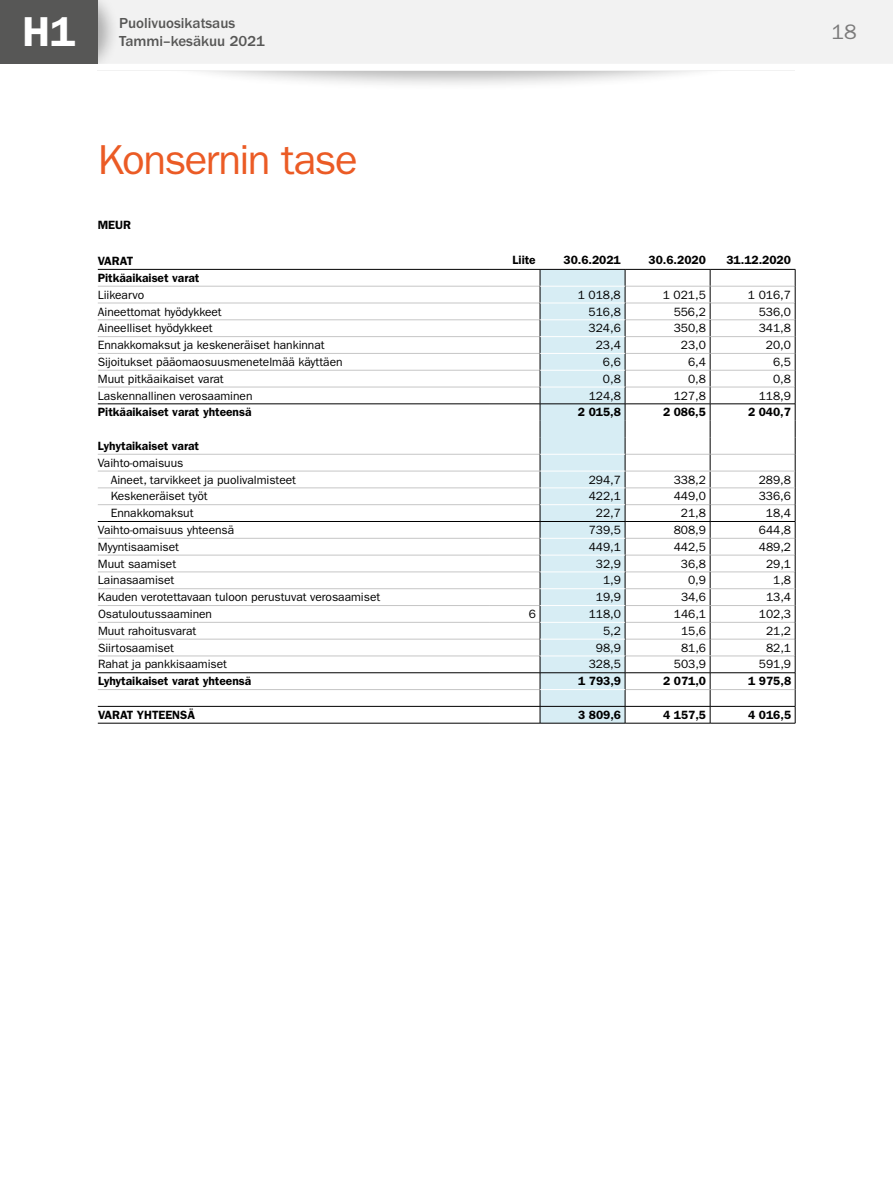
<style>
.page{position:relative;width:893px;height:1191px;background:#fff}
.page>*{position:absolute;margin:0;border:0;box-sizing:border-box;transform-origin:0 0}
.t1{font:42px "ITC Franklin Gothic Std";letter-spacing:-.035em;color:#eb5b25}
.t2{font:600 42px "ITC Franklin Gothic Std";color:#fff}
.t3{font:21px "ITC Franklin Gothic Std";color:#7c7b7b}
.t4{font:500 15px/18px "ITC Franklin Gothic Std";color:#575756}
.t5{font:12px/16.8px "ITC Franklin Gothic Std";letter-spacing:-.005em;color:#000}
.t6{font:600 12px "ITC Franklin Gothic Std";letter-spacing:-.005em;color:#000}
</style>
<div class="page">
<div style="left:138px;top:3px;width:623px;height:88px;background:#000;opacity:.3"></div>
<div style="left:0;top:53px;width:893px;height:17px;background:#fff"></div>
<div style="left:120px;top:0;width:773px;height:64px;background:#f2f2f2"></div>
<div style="left:98px;top:0;width:22px;height:64px;background:#000;opacity:.3"></div>
<hr style="left:98px;top:723px;width:391px;height:1px;background:#000">
<hr style="left:540px;top:723px;width:85px;height:1px;background:#000">
<svg style="left:98px;top:268px;width:698px;height:455px"></svg>
<hr style="left:489px;top:723px;width:51px;height:1px;background:#000">
<hr style="left:625px;top:723px;width:85px;height:1px;background:#000">
<hr style="left:710px;top:723px;width:85px;height:1px;background:#000">
<hr style="left:98px;top:269px;width:391px;height:1px;background:#000">
<hr style="left:540px;top:286px;width:85px;height:1px;background:#fff">
<hr style="left:540px;top:303px;width:85px;height:1px;background:#fff">
<hr style="left:540px;top:319px;width:85px;height:1px;background:#fff">
<hr style="left:540px;top:336px;width:85px;height:1px;background:#fff">
<hr style="left:540px;top:353px;width:85px;height:1px;background:#fff">
<hr style="left:540px;top:370px;width:85px;height:1px;background:#fff">
<hr style="left:540px;top:387px;width:85px;height:1px;background:#fff">
<hr style="left:540px;top:454px;width:85px;height:1px;background:#fff">
<hr style="left:540px;top:471px;width:85px;height:1px;background:#fff">
<hr style="left:540px;top:487px;width:85px;height:1px;background:#fff">
<hr style="left:540px;top:504px;width:85px;height:1px;background:#fff">
<hr style="left:540px;top:538px;width:85px;height:1px;background:#fff">
<hr style="left:540px;top:555px;width:85px;height:1px;background:#fff">
<hr style="left:540px;top:571px;width:85px;height:1px;background:#fff">
<hr style="left:540px;top:588px;width:85px;height:1px;background:#fff">
<hr style="left:540px;top:605px;width:85px;height:1px;background:#fff">
<hr style="left:540px;top:622px;width:85px;height:1px;background:#fff">
<hr style="left:540px;top:639px;width:85px;height:1px;background:#fff">
<hr style="left:540px;top:655px;width:85px;height:1px;background:#fff">
<hr style="left:540px;top:689px;width:85px;height:1px;background:#fff">
<div style="left:0;top:0;width:98px;height:64px;background:#575756"></div>
<h1 class="t2" style="left:22px;top:7px;width:54px">H1</h1>
<p class="t4" style="left:119px;top:14px;width:147px">Puolivuosikatsaus<br>Tammi–kesäkuu 2021</p>
<h1 class="t1" style="left:98px;top:136px;width:261px">Konsernin tase</h1>
<p class="t6" style="left:98px;top:218px;width:35px">MEUR</p>
<p class="t6" style="left:98px;top:254px;width:37px">VARAT</p>
<p class="t6" style="left:513px;top:253px;width:25px">Liite</p>
<p class="t6" style="left:563px;top:253px;width:59px">30.6.2021</p>
<p class="t6" style="left:649px;top:253px;width:59px">30.6.2020</p>
<p class="t6" style="left:726px;top:253px;width:66px">31.12.2020</p>
<p class="t6" style="left:98px;top:271px;width:103px">Pitkäaikaiset varat</p>
<p class="t5" style="left:98px;top:286px;width:48px">Liikearvo</p>
<p class="t5" style="left:578px;top:286px;width:44px">1 018,8</p>
<p class="t5" style="left:663px;top:286px;width:44px">1 021,5</p>
<p class="t5" style="left:748px;top:286px;width:44px">1 016,7</p>
<p class="t5" style="left:98px;top:303px;width:125px">Aineettomat hyödykkeet</p>
<p class="t5" style="left:589px;top:303px;width:34px">516,8</p>
<p class="t5" style="left:674px;top:303px;width:34px">556,2</p>
<p class="t5" style="left:759px;top:303px;width:34px">536,0</p>
<p class="t5" style="left:98px;top:320px;width:116px">Aineelliset hyödykkeet</p>
<p class="t5" style="left:589px;top:320px;width:34px">324,6</p>
<p class="t5" style="left:674px;top:320px;width:34px">350,8</p>
<p class="t5" style="left:759px;top:320px;width:34px">341,8</p>
<p class="t5" style="left:98px;top:337px;width:228px">Ennakkomaksut ja keskeneräiset hankinnat</p>
<p class="t5" style="left:596px;top:337px;width:27px">23,4</p>
<p class="t5" style="left:681px;top:337px;width:27px">23,0</p>
<p class="t5" style="left:766px;top:337px;width:27px">20,0</p>
<p class="t5" style="left:98px;top:353px;width:246px">Sijoitukset pääomaosuusmenetelmää käyttäen</p>
<p class="t5" style="left:603px;top:353px;width:19px">6,6</p>
<p class="t5" style="left:688px;top:353px;width:19px">6,4</p>
<p class="t5" style="left:773px;top:353px;width:19px">6,5</p>
<p class="t5" style="left:98px;top:370px;width:127px">Muut pitkäaikaiset varat</p>
<p class="t5" style="left:603px;top:370px;width:19px">0,8</p>
<p class="t5" style="left:688px;top:370px;width:19px">0,8</p>
<p class="t5" style="left:773px;top:370px;width:19px">0,8</p>
<p class="t5" style="left:98px;top:387px;width:156px">Laskennallinen verosaaminen</p>
<p class="t5" style="left:589px;top:387px;width:34px">124,8</p>
<p class="t5" style="left:674px;top:387px;width:34px">127,8</p>
<p class="t5" style="left:759px;top:387px;width:34px">118,9</p>
<p class="t6" style="left:98px;top:405px;width:155px">Pitkäaikaiset varat yhteensä</p>
<p class="t6" style="left:578px;top:405px;width:44px">2 015,8</p>
<p class="t6" style="left:663px;top:405px;width:44px">2 086,5</p>
<p class="t6" style="left:748px;top:405px;width:44px">2 040,7</p>
<p class="t6" style="left:98px;top:439px;width:103px">Lyhytaikaiset varat</p>
<p class="t5" style="left:111px;top:454px;width:187px;text-indent:-13px">Vaihto-omaisuus<br>Aineet, tarvikkeet ja puolivalmisteet</p>
<p class="t5" style="left:589px;top:471px;width:34px">294,7</p>
<p class="t5" style="left:674px;top:471px;width:34px">338,2</p>
<p class="t5" style="left:759px;top:471px;width:34px">289,8</p>
<p class="t5" style="left:111px;top:488px;width:99px">Keskeneräiset työt</p>
<p class="t5" style="left:589px;top:488px;width:34px">422,1</p>
<p class="t5" style="left:674px;top:488px;width:34px">449,0</p>
<p class="t5" style="left:759px;top:488px;width:34px">336,6</p>
<p class="t5" style="left:111px;top:505px;width:84px">Ennakkomaksut</p>
<p class="t5" style="left:596px;top:505px;width:27px">22,7</p>
<p class="t5" style="left:681px;top:505px;width:27px">21,8</p>
<p class="t5" style="left:766px;top:505px;width:27px">18,4</p>
<p class="t5" style="left:98px;top:521px;width:138px">Vaihto-omaisuus yhteensä</p>
<p class="t5" style="left:589px;top:521px;width:34px">739,5</p>
<p class="t5" style="left:674px;top:521px;width:34px">808,9</p>
<p class="t5" style="left:759px;top:521px;width:34px">644,8</p>
<p class="t5" style="left:98px;top:538px;width:83px">Myyntisaamiset</p>
<p class="t5" style="left:589px;top:538px;width:34px">449,1</p>
<p class="t5" style="left:674px;top:538px;width:34px">442,5</p>
<p class="t5" style="left:759px;top:538px;width:34px">489,2</p>
<p class="t5" style="left:98px;top:555px;width:80px">Muut saamiset</p>
<p class="t5" style="left:596px;top:555px;width:27px">32,9</p>
<p class="t5" style="left:681px;top:555px;width:27px">36,8</p>
<p class="t5" style="left:766px;top:555px;width:27px">29,1</p>
<p class="t5" style="left:98px;top:572px;width:78px">Lainasaamiset</p>
<p class="t5" style="left:603px;top:572px;width:19px">1,9</p>
<p class="t5" style="left:688px;top:572px;width:19px">0,9</p>
<p class="t5" style="left:773px;top:572px;width:19px">1,8</p>
<p class="t5" style="left:98px;top:589px;width:284px">Kauden verotettavaan tuloon perustuvat verosaamiset</p>
<p class="t5" style="left:596px;top:589px;width:27px">19,9</p>
<p class="t5" style="left:681px;top:589px;width:27px">34,6</p>
<p class="t5" style="left:766px;top:589px;width:27px">13,4</p>
<p class="t5" style="left:98px;top:605px;width:116px">Osatuloutussaaminen</p>
<p class="t5" style="left:529px;top:605px;width:9px">6</p>
<p class="t5" style="left:589px;top:605px;width:34px">118,0</p>
<p class="t5" style="left:674px;top:605px;width:34px">146,1</p>
<p class="t5" style="left:759px;top:605px;width:34px">102,3</p>
<p class="t5" style="left:98px;top:622px;width:100px">Muut rahoitusvarat</p>
<p class="t5" style="left:603px;top:622px;width:19px">5,2</p>
<p class="t5" style="left:681px;top:622px;width:27px">15,6</p>
<p class="t5" style="left:766px;top:622px;width:27px">21,2</p>
<p class="t5" style="left:98px;top:639px;width:77px">Siirtosaamiset</p>
<p class="t5" style="left:596px;top:639px;width:27px">98,9</p>
<p class="t5" style="left:681px;top:639px;width:27px">81,6</p>
<p class="t5" style="left:766px;top:639px;width:27px">82,1</p>
<p class="t5" style="left:98px;top:656px;width:131px">Rahat ja pankkisaamiset</p>
<p class="t5" style="left:589px;top:656px;width:34px">328,5</p>
<p class="t5" style="left:674px;top:656px;width:34px">503,9</p>
<p class="t5" style="left:759px;top:656px;width:34px">591,9</p>
<p class="t6" style="left:98px;top:674px;width:155px">Lyhytaikaiset varat yhteensä</p>
<p class="t6" style="left:578px;top:674px;width:44px">1 793,9</p>
<p class="t6" style="left:663px;top:674px;width:44px">2 071,0</p>
<p class="t6" style="left:748px;top:674px;width:44px">1 975,8</p>
<p class="t6" style="left:98px;top:707px;width:98px">VARAT YHTEENSÄ</p>
<p class="t6" style="left:578px;top:707px;width:44px">3 809,6</p>
<p class="t6" style="left:663px;top:707px;width:44px">4 157,5</p>
<p class="t6" style="left:748px;top:707px;width:44px">4 016,5</p>
<h2 class="t3" style="left:831px;top:20px;width:27px">18</h2>
</div>
